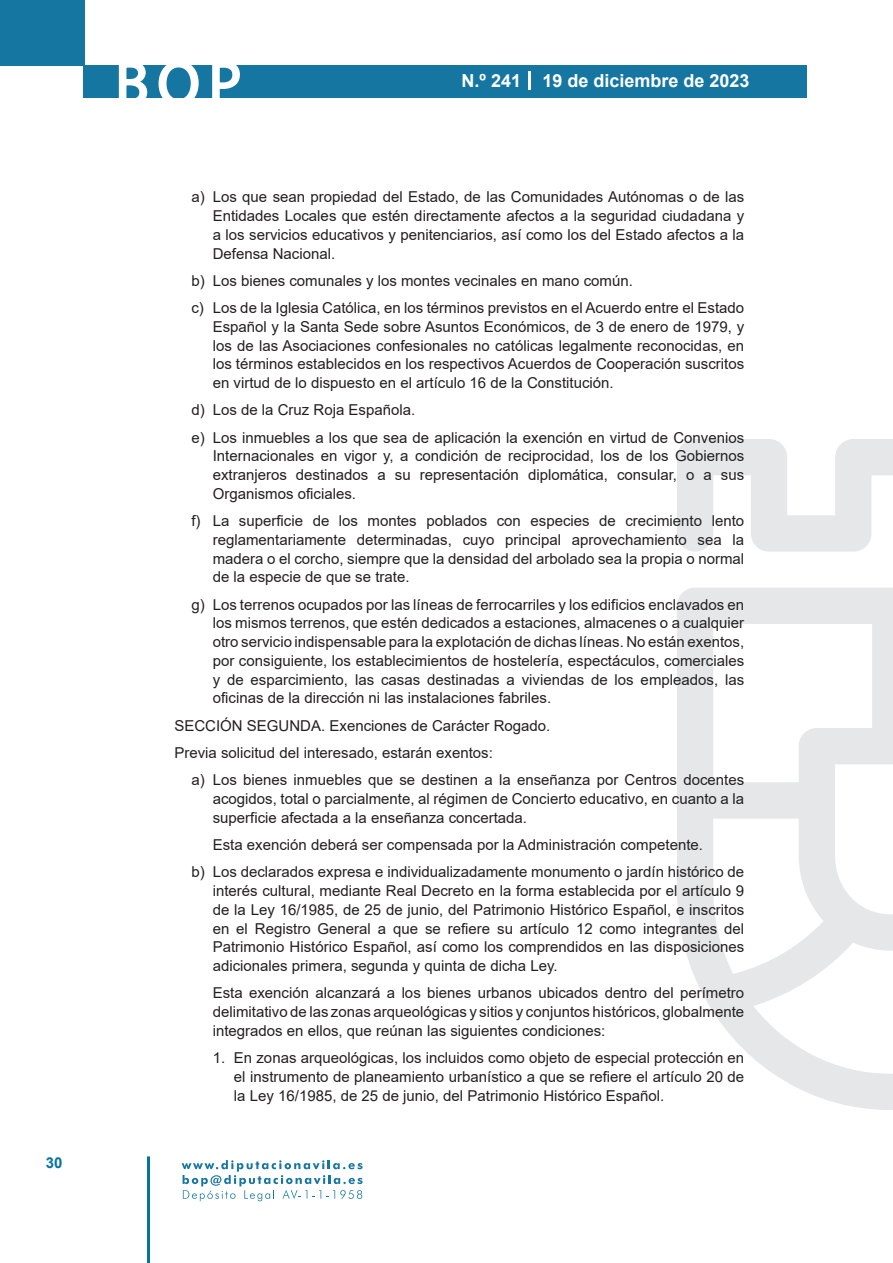
<style>
.page{position:relative;width:893px;height:1263px;background:#fff}
.page>*{position:absolute;margin:0;border:0;box-sizing:border-box;transform-origin:0 0}
.t1{font:500 61.5px "Avant Garde";color:#fff}
.t2{font:700 18px "Arial";color:#fff}
.Lista_a__Lvl_1{font:15px/18.8px "Arial";color:#231f20;text-align:justify}
.texto_normal{font:15px "Arial";color:#231f20}
.t3{font:700 15px "Arial";color:#04739f}
</style>
<div class="page">
<div style="left:0;top:0;width:85px;height:65px;background:#1676a2"></div>
<div style="left:84px;top:65px;width:723px;height:33px;background:#1676a2"></div>
<svg style="left:118px;top:65px;width:30px;height:33px"></svg>
<svg style="left:158px;top:65px;width:41px;height:33px"></svg>
<svg style="left:212px;top:65px;width:28px;height:33px"></svg>
<svg style="left:182px;top:1160px;width:181px;height:41px"></svg>
<hr style="left:147px;top:1156px;width:3px;height:107px;background:#04739f">
<svg style="left:529px;top:71px;width:2px;height:19px"></svg>
<svg style="left:677px;top:439px;width:216px;height:671px"></svg>
<p class="t3" style="left:46px;top:1152px;width:18px">30</p>
<h1 class="t1" style="left:115px;top:46px;width:128px">BOP</h1>
<p class="t2" style="left:462px;top:68px;width:289px">N.º 241 19 de diciembre de 2023</p>
<p class="Lista_a__Lvl_1" style="left:213px;top:188px;width:533px;text-indent:-21px">a) Los que sean propiedad del Estado, de las Comunidades Autónomas o de las Entidades Locales que estén directamente afectos a la seguridad ciudadana y a los servicios educativos y penitenciarios, así como los del Estado afectos a la Defensa Nacional.</p>
<p class="Lista_a__Lvl_1" style="left:191px;top:271px;width:443px">b) Los bienes comunales y los montes vecinales en mano común.</p>
<p class="Lista_a__Lvl_1" style="left:213px;top:298px;width:533px;text-indent:-21px">c) Los de la Iglesia Católica, en los términos previstos en el Acuerdo entre el Estado Español y la Santa Sede sobre Asuntos Económicos, de 3 de enero de 1979, y los de las Asociaciones confesionales no católicas legalmente reconocidas, en los términos establecidos en los respectivos Acuerdos de Cooperación suscritos en virtud de lo dispuesto en el artículo 16 de la Constitución.</p>
<p class="Lista_a__Lvl_1" style="left:191px;top:401px;width:225px">d) Los de la Cruz Roja Española.</p>
<p class="Lista_a__Lvl_1" style="left:213px;top:428px;width:533px;text-indent:-21px">e) Los inmuebles a los que sea de aplicación la exención en virtud de Convenios Internacionales en vigor y, a condición de reciprocidad, los de los Gobiernos extranjeros destinados a su representación diplomática, consular, o a sus Organismos oficiales.</p>
<p class="Lista_a__Lvl_1" style="left:213px;top:511px;width:533px;text-indent:-21px">f) La superficie de los montes poblados con especies de crecimiento lento reglamentariamente determinadas, cuyo principal aprovechamiento sea la madera o el corcho, siempre que la densidad del arbolado sea la propia o normal de la especie de que se trate.</p>
<p class="Lista_a__Lvl_1" style="left:213px;top:595px;width:533px;text-indent:-21px">g) Los terrenos ocupados por las líneas de ferrocarriles y los edificios enclavados en los mismos terrenos, que estén dedicados a estaciones, almacenes o a cualquier otro servicio indispensable para la explotación de dichas líneas. No están exentos, por consiguiente, los establecimientos de hostelería, espectáculos, comerciales y de esparcimiento, las casas destinadas a viviendas de los empleados, las oficinas de la dirección ni las instalaciones fabriles.</p>
<p class="texto_normal" style="left:174px;top:715px;width:377px">SECCIÓN SEGUNDA. Exenciones de Carácter Rogado.</p>
<p class="texto_normal" style="left:174px;top:742px;width:320px">Previa solicitud del interesado, estarán exentos:</p>
<p class="Lista_a__Lvl_1" style="left:213px;top:770px;width:533px;text-indent:-21px">a) Los bienes inmuebles que se destinen a la enseñanza por Centros docentes acogidos, total o parcialmente, al régimen de Concierto educativo, en cuanto a la superficie afectada a la enseñanza concertada.</p>
<p class="Lista_a__Lvl_1" style="left:213px;top:835px;width:492px">Esta exención deberá ser compensada por la Administración competente.</p>
<p class="Lista_a__Lvl_1" style="left:213px;top:862px;width:533px;text-indent:-21px">b) Los declarados expresa e individualizadamente monumento o jardín histórico de interés cultural, mediante Real Decreto en la forma establecida por el artículo 9 de la Ley 16/1985, de 25 de junio, del Patrimonio Histórico Español, e inscritos en el Registro General a que se refiere su artículo 12 como integrantes del Patrimonio Histórico Español, así como los comprendidos en las disposiciones adicionales primera, segunda y quinta de dicha Ley.</p>
<p class="Lista_a__Lvl_1" style="left:213px;top:983px;width:533px">Esta exención alcanzará a los bienes urbanos ubicados dentro del perímetro delimitativo de las zonas arqueológicas y sitios y conjuntos históricos, globalmente integrados en ellos, que reúnan las siguientes condiciones:</p>
<p class="Lista_a__Lvl_1" style="left:234px;top:1048px;width:512px;text-indent:-21px">1. En zonas arqueológicas, los incluidos como objeto de especial protección en el instrumento de planeamiento urbanístico a que se refiere el artículo 20 de la Ley 16/1985, de 25 de junio, del Patrimonio Histórico Español.</p>
</div>
